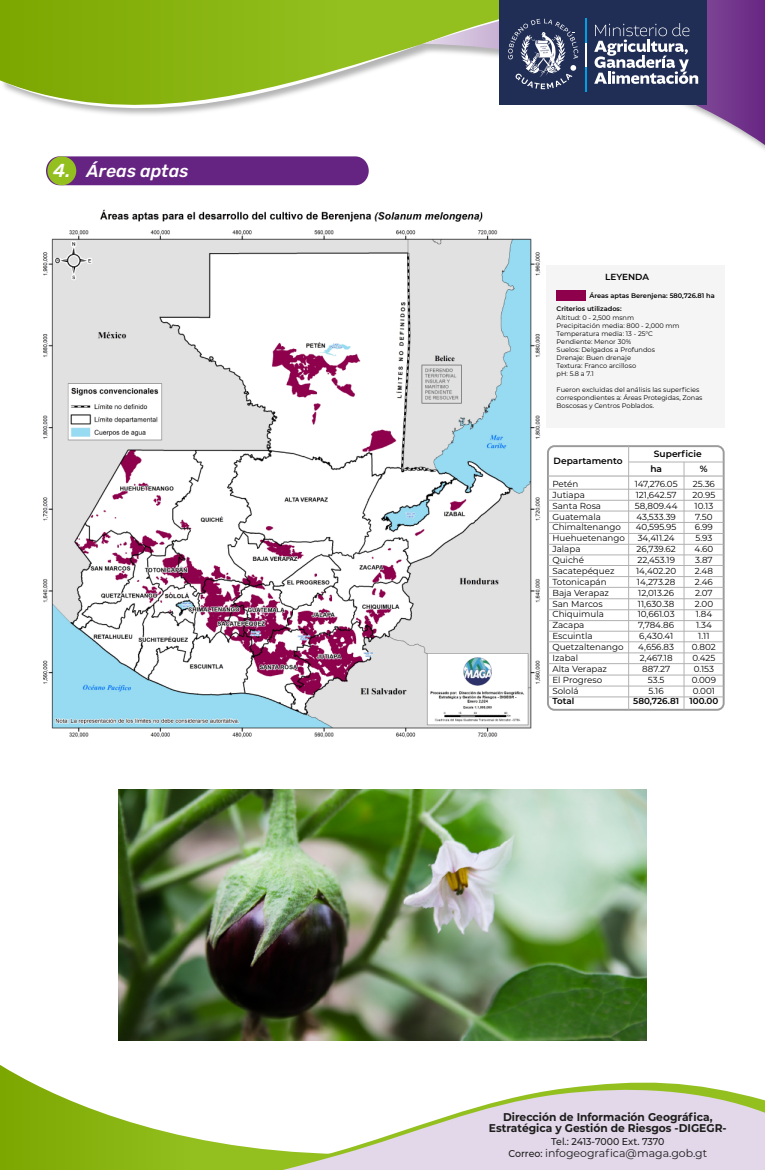
<style>
.page{position:relative;width:765px;height:1170px;background:#fff}
.page>*{position:absolute;margin:0;border:0;box-sizing:border-box;transform-origin:0 0}
.t1{font:italic 300 17.5px "Rubik";color:#fff}
.t2{font:700 11.25px/11.2px "Montserrat";color:#1d1d1b;text-align:center;scale:.95 1}
.t3{font:11px "Montserrat";color:#1d1d1b}
.t4{font:500 9.88px "Montserrat";letter-spacing:-.01em;color:#1d1d1b;scale:.95 1}
.t5{font:600 9.12px/14.6px "Montserrat";color:#000}
.t6{font:600 8.88px "Montserrat";letter-spacing:-.005em;color:#000}
.t7{font:8.75px/10.9px "Montserrat";color:#000;text-align:center}
.t8{font:600 8.75px "Montserrat";color:#000}
.t9{font:6.62px/8px "Montserrat";color:#000}
.t10{font:600 6.62px "Montserrat";color:#000}
.s1{font-size:18.75px}
.s2{font-weight:500;font-size:9.88px}
</style>
<div class="page">
<img style="left:43px;top:209px;width:498px;height:529px">
<div style="left:46px;top:156px;width:323px;height:29px;background:#662482"></div>
<div style="left:47px;top:156px;width:29px;height:29px;background:#93c01f;border-radius:50%"></div>
<div style="left:547px;top:265px;width:178px;height:163px;background:#f5f5f5"></div>
<div style="left:557px;top:290px;width:29px;height:11px;background:#8e004c"></div>
<div style="left:547px;top:445px;width:178px;height:266px;border:2px solid #9c9b9b;border-radius:7px"></div>
<hr style="left:628px;top:446px;width:1px;height:264px;background:#b1b1b1">
<hr style="left:629px;top:462px;width:95px;height:1px;background:#b1b1b1">
<hr style="left:684px;top:462px;width:1px;height:248px;background:#b1b1b1">
<hr style="left:548px;top:475px;width:176px;height:2px;background:#b1b1b1">
<hr style="left:548px;top:489px;width:176px;height:1px;background:#b1b1b1">
<hr style="left:548px;top:500px;width:176px;height:1px;background:#b1b1b1">
<hr style="left:548px;top:511px;width:176px;height:1px;background:#b1b1b1">
<hr style="left:548px;top:522px;width:176px;height:1px;background:#b1b1b1">
<hr style="left:548px;top:533px;width:176px;height:1px;background:#b1b1b1">
<hr style="left:548px;top:544px;width:176px;height:1px;background:#b1b1b1">
<hr style="left:548px;top:555px;width:176px;height:1px;background:#b1b1b1">
<hr style="left:548px;top:565px;width:176px;height:1px;background:#b1b1b1">
<hr style="left:548px;top:576px;width:176px;height:1px;background:#b1b1b1">
<hr style="left:548px;top:587px;width:176px;height:1px;background:#b1b1b1">
<hr style="left:548px;top:598px;width:176px;height:1px;background:#b1b1b1">
<hr style="left:548px;top:609px;width:176px;height:1px;background:#b1b1b1">
<hr style="left:548px;top:620px;width:176px;height:1px;background:#b1b1b1">
<hr style="left:548px;top:631px;width:176px;height:1px;background:#b1b1b1">
<hr style="left:548px;top:641px;width:176px;height:1px;background:#b1b1b1">
<hr style="left:548px;top:653px;width:176px;height:1px;background:#b1b1b1">
<hr style="left:548px;top:663px;width:176px;height:1px;background:#b1b1b1">
<hr style="left:548px;top:675px;width:176px;height:1px;background:#b1b1b1">
<hr style="left:548px;top:686px;width:176px;height:1px;background:#b1b1b1">
<hr style="left:548px;top:697px;width:176px;height:1px;background:#b1b1b1">
<svg style="left:0;top:1065px;width:270px;height:105px"></svg>
<svg style="left:270px;top:1082px;width:417px;height:88px"></svg>
<svg style="left:283px;top:1085px;width:482px;height:85px;fill:#e3d8ea"></svg>
<svg style="left:423px;top:0;width:342px;height:145px"></svg>
<div style="left:499px;top:0;width:207px;height:105px;background:#202d54"></div>
<svg style="left:0;top:1px;width:698px;height:127px"></svg>
<img style="left:119px;top:790px;width:527px;height:251px">
<h1 class="t1" style="left:53px;top:158px;width:137px"><span class="s1">4.</span> Áreas aptas</h1>
<p class="t6" style="left:605px;top:270px;width:45px">LEYENDA</p>
<p class="t10" style="left:589px;top:291px;width:127px">Áreas aptas Berenjena: 580,726.81 ha</p>
<p class="t9" style="left:557px;top:314px;width:125px">Altitud: 0 - 2,500 msnm<br>Precipitación media: 800 - 2,000 mm<br>Temperatura media: 13 - 25°C<br>Pendiente: Menor 30%<br>Suelos: Delgados a Profundos<br>Drenaje: Buen drenaje<br>Textura: Franco arcilloso<br>pH: 5.8 a 7.1</p>
<p class="t9" style="left:557px;top:385px;width:147px">Fueron excluidas del análisis las superficies correspondientes a: Áreas Protegidas, Zonas<br>Boscosas y Centros Poblados.</p>
<p class="t10" style="left:557px;top:304px;width:66px">Criterios utilizados:</p>
<p class="t5" style="left:554px;top:453px;width:71px">Departamento</p>
<p class="t5" style="left:650px;top:446px;width:53px;text-indent:3px">Superficie ha</p>
<p class="t5" style="left:700px;top:461px;width:9px">%</p>
<p class="t7" style="left:552px;top:478px;width:74px;text-align:left">Petén<br>Jutiapa<br>Santa Rosa<br>Guatemala<br>Chimaltenango<br>Huehuetenango<br>Jalapa<br>Quiché<br>Sacatepéquez<br>Totonicapán<br>Baja Verapaz<br>San Marcos<br>Chiquimula<br>Zacapa<br>Escuintla<br>Quetzaltenango<br>Izabal<br>Alta Verapaz<br>El Progreso<br>Sololá</p>
<p class="t8" style="left:552px;top:695px;width:23px">Total</p>
<p class="t7" style="left:635px;top:478px;width:44px">147,276.05<br>121,642.57<br>58,809.44<br>43,533.39<br>40,595.95<br>34,411.24<br>26,739.62<br>22,453.19<br>14,402.20<br>14,273.28<br>12,013.26<br>11,630.38<br>10,661.03<br>7,784.86<br>6,430.41<br>4,656.83<br>2,467.18<br>887.27<br>53.5<br>5.16</p>
<p class="t8" style="left:633px;top:695px;width:47px">580,726.81</p>
<p class="t7" style="left:692px;top:478px;width:26px">25.36<br>20.95<br>10.13<br>7.50<br>6.99<br>5.93<br>4.60<br>3.87<br>2.48<br>2.46<br>2.07<br>2.00<br>1.84<br>1.34<br>1.11<br>0.802<br>0.425<br>0.153<br>0.009<br>0.001</p>
<p class="t8" style="left:690px;top:695px;width:30px">100.00</p>
<p class="t2" style="left:489px;top:1111px;width:252px">Dirección de Información Geográfica,<br>Estratégica y Gestión de Riesgos -DIGEGR-</p>
<p class="t4" style="left:551px;top:1134px;width:121px">Tel.: 2413-7000 Ext. 7370</p>
<p class="t3" style="left:509px;top:1146px;width:200px"><span class="s2">Correo:</span> infogeografica@maga.gob.gt</p>
</div>
